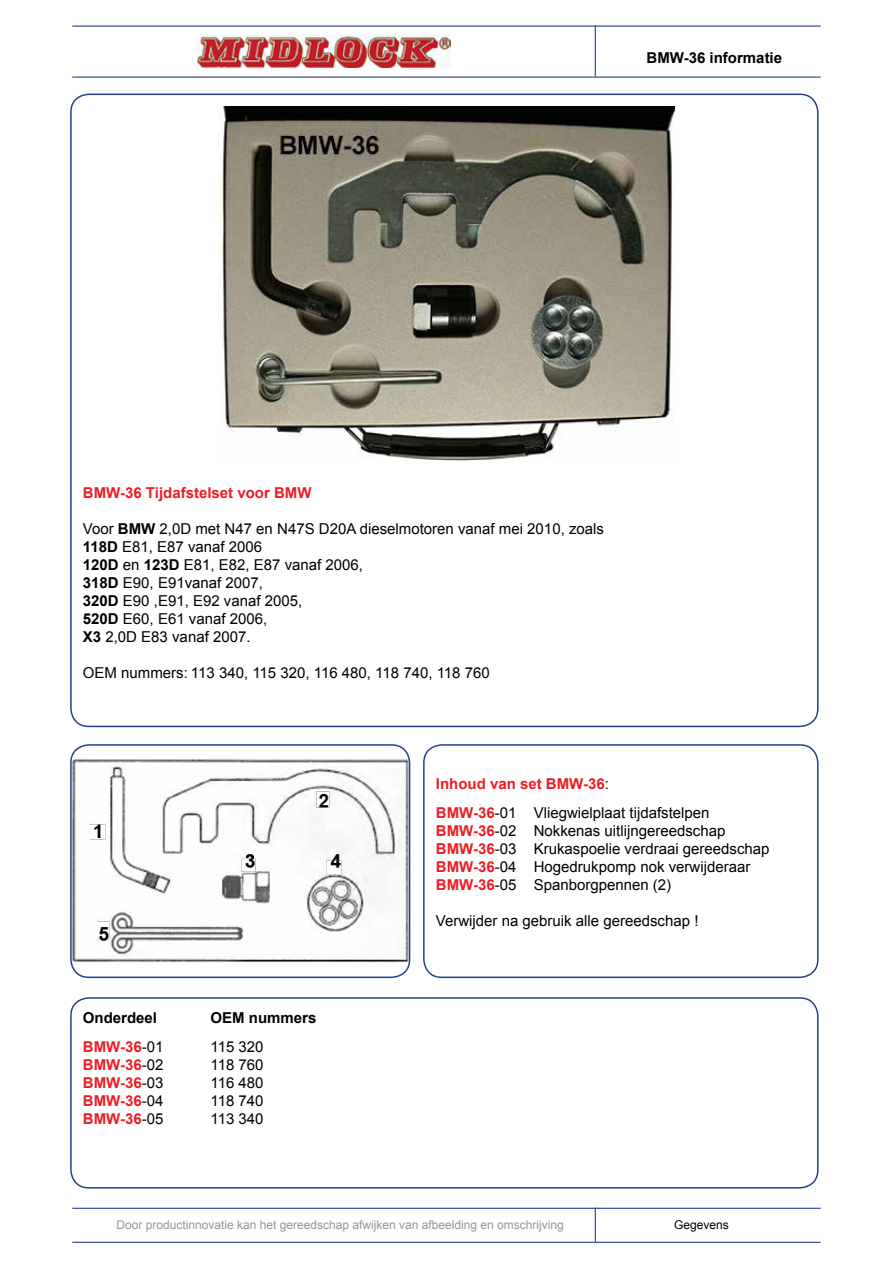
<style>
.page{position:relative;width:893px;height:1263px;background:#fff}
.page>*{position:absolute;margin:0;border:0;box-sizing:border-box;transform-origin:0 0}
.t1{font:15px/18px "Arial";color:#000}
.t2{font:700 15px "Arial";color:#ed1d24}
.t3{font:700 15px "Arial";color:#000}
.t4{font:12px "Arial";color:#939598}
.t5{font:12px "Arial";color:#000}
.s1{font-weight:700}
.s2{font-weight:400;color:#000}
.s3{font-weight:700;color:#ed1d24}
</style>
<div class="page">
<img style="left:196px;top:35px;width:254px;height:32px">
<hr style="left:72px;top:26px;width:749px;height:1px;background:#25408f">
<hr style="left:72px;top:77px;width:749px;height:1px;background:#25408f">
<hr style="left:72px;top:1208px;width:749px;height:1px;background:#25408f">
<hr style="left:72px;top:1242px;width:749px;height:1px;background:#25408f">
<hr style="left:595px;top:1208px;width:1px;height:34px;background:#25408f">
<hr style="left:595px;top:26px;width:1px;height:51px;background:#25408f">
<div style="left:423px;top:744px;width:396px;height:234px;border:2px solid #25408f;border-radius:18px"></div>
<div style="left:70px;top:997px;width:749px;height:191px;border:2px solid #25408f;border-radius:18px"></div>
<img style="left:73px;top:759px;width:334px;height:204px">
<div style="left:70px;top:744px;width:340px;height:234px;border:2px solid #25408f;border-radius:18px"></div>
<img style="left:219px;top:106px;width:455px;height:356px">
<p class="t3" style="left:647px;top:48px;width:137px">BMW-36 informatie</p>
<p class="t2" style="left:83px;top:483px;width:230px">BMW-36 Tijdafstelset voor BMW</p>
<p class="t1" style="left:83px;top:520px;width:523px">Voor <span class="s1">BMW</span> 2,0D met N47 en N47S D20A dieselmotoren vanaf mei 2010, zoals<br><span class="s1">118D</span> E81, E87 vanaf 2006<br><span class="s1">120D</span> en <span class="s1">123D</span> E81, E82, E87 vanaf 2006,<br><span class="s1">318D</span> E90, E91vanaf 2007,<br><span class="s1">320D</span> E90 ,E91, E92 vanaf 2005,<br><span class="s1">520D</span> E60, E61 vanaf 2006,<br><span class="s1">X3</span> 2,0D E83 vanaf 2007.</p>
<p class="t1" style="left:83px;top:664px;width:408px">OEM nummers: 113 340, 115 320, 116 480, 118 740, 118 760</p>
<p class="t3" style="left:83px;top:1008px;width:76px">Onderdeel</p>
<p class="t3" style="left:210px;top:1008px;width:107px">OEM nummers</p>
<p class="t2" style="left:83px;top:1036px;width:82px">BMW-36<span class="s2">-01</span></p>
<p class="t1" style="left:210px;top:1038px;width:55px">115 320</p>
<p class="t2" style="left:83px;top:1054px;width:82px">BMW-36<span class="s2">-02</span></p>
<p class="t1" style="left:210px;top:1056px;width:55px">118 760</p>
<p class="t2" style="left:83px;top:1072px;width:82px">BMW-36<span class="s2">-03</span></p>
<p class="t1" style="left:210px;top:1074px;width:55px">116 480</p>
<p class="t2" style="left:83px;top:1090px;width:82px">BMW-36<span class="s2">-04</span></p>
<p class="t1" style="left:210px;top:1092px;width:55px">118 740</p>
<p class="t2" style="left:83px;top:1108px;width:82px">BMW-36<span class="s2">-05</span></p>
<p class="t1" style="left:210px;top:1110px;width:55px">113 340</p>
<p class="t1" style="left:436px;top:770px;width:275px;line-height:28.8px"><span class="s3">Inhoud van set BMW-36</span>:<br><span class="s3">BMW-36</span>-01 Vliegwielplaat tijdafstelpen</p>
<p class="t1" style="left:436px;top:822px;width:335px"><span class="s3">BMW-36</span>-02 Nokkenas uitlijngereedschap <span class="s3">BMW-36</span>-03 Krukaspoelie verdraai gereedschap <span class="s3">BMW-36</span>-04 Hogedrukpomp nok verwijderaar <span class="s3">BMW-36</span>-05 Spanborgpennen (2)</p>
<p class="t1" style="left:436px;top:912px;width:264px">Verwijder na gebruik alle gereedschap !</p>
<p class="t4" style="left:116px;top:1217px;width:449px">Door productinnovatie kan het gereedschap afwijken van afbeelding en omschrijving</p>
<p class="t5" style="left:674px;top:1217px;width:56px">Gegevens</p>
</div>
